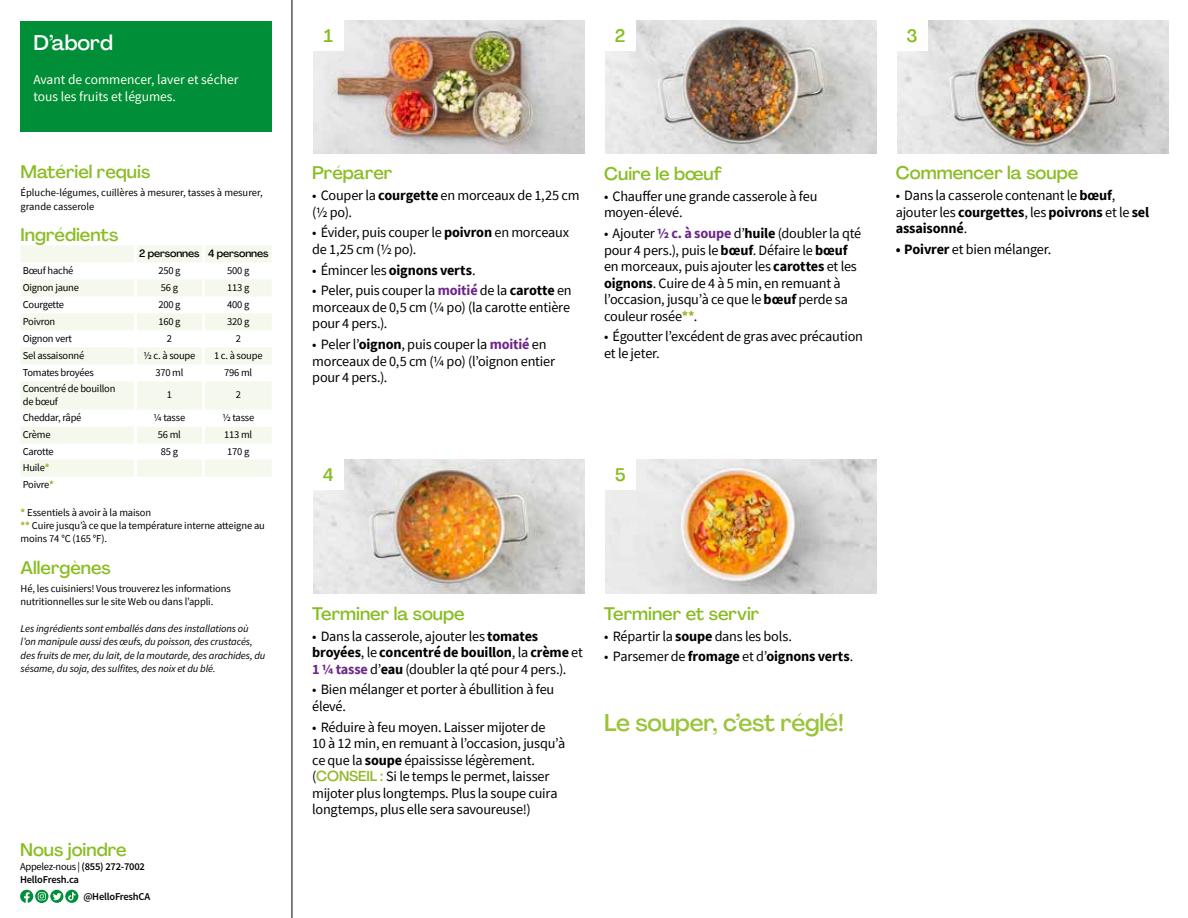
<style>
.page{position:relative;width:1188px;height:918px;background:#fff}
.page>*{position:absolute;margin:0;border:0;box-sizing:border-box;transform-origin:0 0}
.t1{font:500 24px "Agrandir";letter-spacing:-.01em;color:#9ac43a}
.t2{font:500 21px "Agrandir";color:#fff}
.t3{font:500 18px "Agrandir";color:#89bd24}
.t4{font:14.25px/16.5px "Source Sans Pro";letter-spacing:-.015em;color:#000}
.t5{font:700 14.25px "Source Sans Pro";letter-spacing:-.015em;color:#000}
.t6{font:13.5px/17.2px "Source Sans Pro";color:#fffdf1}
.t7{font:10.5px/13.5px "Source Sans Pro";letter-spacing:-.02em;color:#000}
.t8{font:italic 10.5px/13.5px "Source Sans Pro";letter-spacing:-.01em;color:#000}
.t9{font:10.5px/13.5px "Source Sans Pro";color:#000}
.t10{font:600 10.5px/13.5px "Source Sans Pro";letter-spacing:-.02em;color:#000}
.t11{font:500 10.5px "Agrandir";letter-spacing:-.01em;color:#000}
.s1{font-weight:700;color:#93b829}
.s2{font-weight:400}
.s3{font-weight:700}
.s4{font-weight:700;color:#6c2888}
.s5{font-family:"Agrandir";font-weight:500;color:#93b829}
</style>
<div class="page">
<hr style="left:292px;top:0;width:1px;height:918px;background:#000">
<img style="left:313px;top:459px;width:272px;height:135px">
<img style="left:605px;top:459px;width:272px;height:135px">
<img style="left:313px;top:20px;width:272px;height:133px">
<img style="left:605px;top:20px;width:272px;height:133px">
<img style="left:897px;top:20px;width:272px;height:133px">
<div style="left:21px;top:21px;width:251px;height:111px;background:#008e38"></div>
<svg style="left:20px;top:890px;width:42px;height:13px"></svg>
<svg style="left:65px;top:890px;width:13px;height:13px"></svg>
<svg style="left:68px;top:892px;width:8px;height:9px"></svg>
<div style="left:312px;top:458px;width:32px;height:32px;background:#fff"></div>
<div style="left:604px;top:458px;width:32px;height:32px;background:#fff"></div>
<div style="left:312px;top:19px;width:32px;height:32px;background:#fff"></div>
<div style="left:604px;top:19px;width:32px;height:32px;background:#fff"></div>
<div style="left:896px;top:19px;width:32px;height:32px;background:#fff"></div>
<svg style="left:21px;top:245px;width:251px;height:232px;fill:#f5f9ed"></svg>
<hr style="left:134px;top:245px;width:3px;height:17px;background:#fff">
<hr style="left:202px;top:245px;width:3px;height:17px;background:#fff">
<hr style="left:134px;top:262px;width:3px;height:17px;background:#fff">
<hr style="left:202px;top:262px;width:3px;height:17px;background:#fff">
<hr style="left:134px;top:279px;width:3px;height:17px;background:#fff">
<hr style="left:202px;top:279px;width:3px;height:17px;background:#fff">
<hr style="left:134px;top:296px;width:3px;height:17px;background:#fff">
<hr style="left:202px;top:296px;width:3px;height:17px;background:#fff">
<hr style="left:134px;top:313px;width:3px;height:17px;background:#fff">
<hr style="left:202px;top:313px;width:3px;height:17px;background:#fff">
<hr style="left:134px;top:330px;width:3px;height:17px;background:#fff">
<hr style="left:202px;top:330px;width:3px;height:17px;background:#fff">
<hr style="left:134px;top:347px;width:3px;height:17px;background:#fff">
<hr style="left:202px;top:347px;width:3px;height:17px;background:#fff">
<hr style="left:134px;top:364px;width:3px;height:17px;background:#fff">
<hr style="left:202px;top:364px;width:3px;height:17px;background:#fff">
<hr style="left:134px;top:381px;width:3px;height:29px;background:#fff">
<hr style="left:202px;top:381px;width:3px;height:29px;background:#fff">
<hr style="left:134px;top:410px;width:3px;height:17px;background:#fff">
<hr style="left:202px;top:410px;width:3px;height:17px;background:#fff">
<hr style="left:134px;top:427px;width:3px;height:17px;background:#fff">
<hr style="left:202px;top:427px;width:3px;height:17px;background:#fff">
<hr style="left:134px;top:444px;width:3px;height:16px;background:#fff">
<hr style="left:202px;top:444px;width:3px;height:16px;background:#fff">
<hr style="left:134px;top:460px;width:3px;height:17px;background:#fff">
<hr style="left:202px;top:460px;width:3px;height:17px;background:#fff">
<h2 class="t2" style="left:33px;top:29px;width:81px">D’abord</h2>
<p class="t6" style="left:33px;top:71px;width:207px">Avant de commencer, laver et sécher tous les fruits et légumes.</p>
<p class="t3" style="left:21px;top:161px;width:131px">Matériel requis</p>
<p class="t9" style="left:21px;top:186px;width:244px">Épluche-légumes, cuillères à mesurer, tasses à mesurer, grande casserole</p>
<p class="t3" style="left:21px;top:224px;width:99px">Ingrédients</p>
<p class="t11" style="left:139px;top:247px;width:131px">2 personnes 4 personnes</p>
<p class="t7" style="left:23px;top:264px;width:52px">Bœuf haché</p>
<p class="t7" style="left:158px;top:264px;width:24px">250 g</p>
<p class="t7" style="left:227px;top:264px;width:24px">500 g</p>
<p class="t7" style="left:23px;top:281px;width:58px">Oignon jaune</p>
<p class="t7" style="left:161px;top:281px;width:19px">56g</p>
<p class="t7" style="left:227px;top:281px;width:24px">113 g</p>
<p class="t7" style="left:23px;top:298px;width:43px">Courgette</p>
<p class="t7" style="left:158px;top:298px;width:24px">200 g</p>
<p class="t7" style="left:227px;top:298px;width:24px">400 g</p>
<p class="t7" style="left:23px;top:315px;width:34px">Poivron</p>
<p class="t7" style="left:158px;top:315px;width:24px">160 g</p>
<p class="t7" style="left:227px;top:315px;width:24px">320 g</p>
<p class="t7" style="left:23px;top:332px;width:51px">Oignon vert</p>
<p class="t7" style="left:167px;top:332px;width:7px">2</p>
<p class="t7" style="left:236px;top:332px;width:7px">2</p>
<p class="t7" style="left:23px;top:349px;width:63px">Sel assaisonné</p>
<p class="t7" style="left:143px;top:349px;width:53px">½ c. à soupe</p>
<p class="t7" style="left:214px;top:349px;width:50px">1 c. à soupe</p>
<p class="t7" style="left:23px;top:366px;width:73px">Tomates broyées</p>
<p class="t7" style="left:155px;top:366px;width:30px">370 ml</p>
<p class="t7" style="left:224px;top:366px;width:30px">796 ml</p>
<p class="t7" style="left:23px;top:381px;width:94px">Concentré de bouillon de bœuf</p>
<p class="t7" style="left:167px;top:388px;width:7px">1</p>
<p class="t7" style="left:236px;top:388px;width:7px">2</p>
<p class="t7" style="left:23px;top:411px;width:60px">Cheddar, râpé</p>
<p class="t7" style="left:154px;top:411px;width:33px">¼ tasse</p>
<p class="t7" style="left:222px;top:411px;width:33px">½ tasse</p>
<p class="t7" style="left:23px;top:428px;width:29px">Crème</p>
<p class="t7" style="left:158px;top:428px;width:25px">56 ml</p>
<p class="t7" style="left:224px;top:428px;width:30px">113 ml</p>
<p class="t7" style="left:23px;top:444px;width:33px">Carotte</p>
<p class="t7" style="left:161px;top:444px;width:19px">85g</p>
<p class="t7" style="left:227px;top:444px;width:24px">170 g</p>
<p class="t7" style="left:23px;top:459px;width:33px;line-height:17px">Huile<span class="s1">*<br></span>Poivre<span class="s1">*</span></p>
<p class="t7" style="left:21px;top:505px;width:246px"><span class="s1">*</span> Essentiels à avoir à la maison<br><span class="s1">**</span> Cuire jusqu’à ce que la température interne atteigne au moins 74 °C (165 °F).</p>
<p class="t3" style="left:21px;top:557px;width:92px">Allergènes</p>
<p class="t7" style="left:21px;top:581px;width:212px">Hé, les cuisiniers! Vous trouverez les informations nutritionnelles sur le site Web ou dans l’appli.</p>
<p class="t8" style="left:21px;top:622px;width:246px">Les ingrédients sont emballés dans des installations où l’on manipule aussi des œufs, du poisson, des crustacés, des fruits de mer, du lait, de la moutarde, des arachides, du sésame, du soja, des sulfites, des noix et du blé.</p>
<p class="t3" style="left:20px;top:839px;width:108px">Nous joindre</p>
<p class="t10" style="left:20px;top:860px;width:126px"><span class="s2">Appelez-nous |</span> (855) 272-7002<br>HelloFresh.ca</p>
<p class="t10" style="left:83px;top:890px;width:68px">@HelloFreshCA</p>
<p class="t3" style="left:324px;top:24px;width:11px">1</p>
<p class="t3" style="left:615px;top:24px;width:12px">2</p>
<p class="t3" style="left:907px;top:24px;width:13px">3</p>
<p class="t3" style="left:312px;top:162px;width:82px">Préparer</p>
<p class="t4" style="left:312px;top:187px;width:269px">• Couper la <span class="s3">courgette</span> en morceaux de 1,25 cm (½ po).</p>
<p class="t4" style="left:312px;top:224px;width:258px">• Évider, puis couper le <span class="s3">poivron</span> en morceaux de 1,25 cm (½ po).</p>
<p class="t4" style="left:312px;top:262px;width:165px">• Émincer les <span class="s3">oignons verts</span>.</p>
<p class="t4" style="left:312px;top:282px;width:261px;text-align:justify">• Peler, puis couper la <span class="s4">moitié</span> de la <span class="s3">carotte</span> en morceaux de 0,5 cm (¼ po) (la carotte entière pour 4 pers.).</p>
<p class="t4" style="left:312px;top:336px;width:244px">• Peler l’<span class="s3">oignon</span>, puis couper la <span class="s4">moitié</span> en morceaux de 0,5 cm (¼ po) (l’oignon entier pour 4 pers.).</p>
<p class="t3" style="left:604px;top:163px;width:120px">Cuire le bœuf</p>
<p class="t4" style="left:604px;top:188px;width:215px">• Chauffer une grande casserole à feu moyen-élevé.</p>
<p class="t4" style="left:604px;top:225px;width:259px">• Ajouter <span class="s4">½ c. à soupe</span> d’<span class="s3">huile</span> (doubler la qté pour 4 pers.), puis le <span class="s3">bœuf</span>. Défaire le <span class="s3">bœuf </span>en morceaux, puis ajouter les <span class="s3">carottes</span> et les <span class="s3">oignons</span>. Cuire de 4 à 5 min, en remuant à l’occasion, jusqu’à ce que le <span class="s3">bœuf</span> perde sa couleur rosée<span class="s1">**</span>.</p>
<p class="t4" style="left:604px;top:328px;width:260px">• Égoutter l’excédent de gras avec précaution et le jeter.</p>
<p class="t3" style="left:323px;top:464px;width:12px">4</p>
<p class="t3" style="left:615px;top:464px;width:12px">5</p>
<p class="t3" style="left:896px;top:162px;width:184px">Commencer la soupe</p>
<p class="t4" style="left:896px;top:187px;width:255px">• Dans la casserole contenant le <span class="s3">bœuf</span>, ajouter les <span class="s3">courgettes</span>, les <span class="s3">poivrons</span> et le <span class="s3">sel assaisonné</span>.</p>
<p class="t4" style="left:896px;top:241px;width:157px"><span class="s3">• Poivrer</span> et bien mélanger.</p>
<p class="t3" style="left:312px;top:602px;width:154px">Terminer la soupe</p>
<p class="t4" style="left:312px;top:628px;width:272px">• Dans la casserole, ajouter les <span class="s3">tomates broyées</span>, le <span class="s3">concentré de bouillon</span>, la <span class="s3">crème</span> et<br><span class="s4">1 ¼ tasse</span> d’<span class="s3">eau</span> (doubler la qté pour 4 pers.).</p>
<p class="t4" style="left:312px;top:681px;width:244px">• Bien mélanger et porter à ébullition à feu élevé.</p>
<p class="t4" style="left:312px;top:719px;width:255px">• Réduire à feu moyen. Laisser mijoter de<br>10 à 12 min, en remuant à l’occasion, jusqu’à ce que la <span class="s3">soupe</span> épaississe légèrement. (<span class="s5">CONSEIL :</span> Si le temps le permet, laisser mijoter plus longtemps. Plus la soupe cuira longtemps, plus elle sera savoureuse!)</p>
<p class="t3" style="left:604px;top:602px;width:157px">Terminer et servir</p>
<p class="t4" style="left:604px;top:628px;width:189px">• Répartir la <span class="s3">soupe</span> dans les bols.</p>
<p class="t5" style="left:604px;top:647px;width:251px"><span class="s2">• Parsemer de</span> fromage <span class="s2">et d’</span>oignons verts<span class="s2">.</span></p>
<h1 class="t1" style="left:604px;top:708px;width:241px">Le souper, c’est réglé!</h1>
</div>
